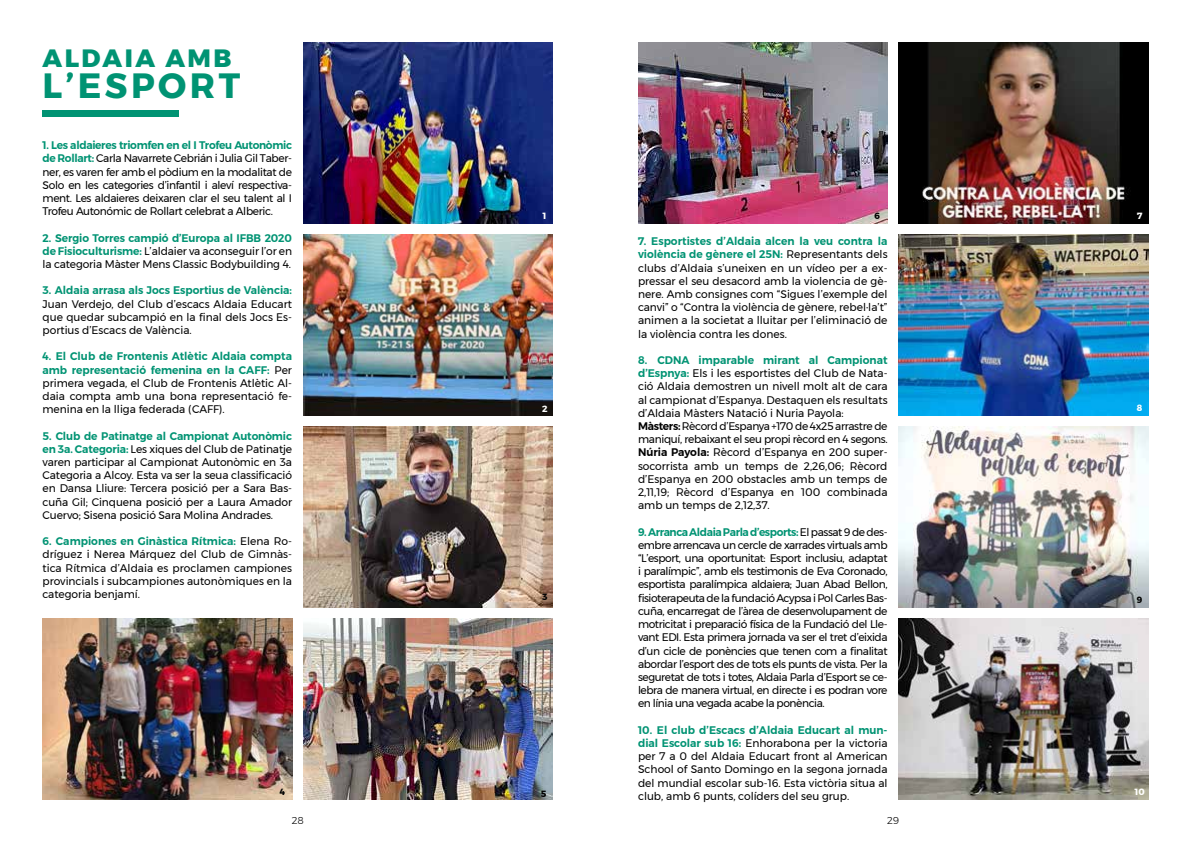
<style>
.page{position:relative;width:1191px;height:842px;background:#fff}
.page>*{position:absolute;margin:0;border:0;box-sizing:border-box;transform-origin:0 0}
.t1{font:700 35px "Montserrat";letter-spacing:.1em;color:#009373}
.t2{font:800 25px "Montserrat";letter-spacing:.1em;color:#009373}
.t3{font:11px/13.2px "Montserrat";color:#000;text-align:justify}
.t4{font:600 11px "Montserrat";color:#009373}
.t5{font:300 10px "Montserrat";color:#000}
.t6{font:700 9px "Montserrat";color:#fff}
.t7{font:700 9px "Montserrat";color:#000}
.s1{font-weight:600;color:#009373}
.s2{font-weight:600}
</style>
<div class="page">
<div style="left:43px;top:110px;width:136px;height:7px;background:#009373"></div>
<img style="left:43px;top:619px;width:249px;height:180px">
<img style="left:303px;top:43px;width:250px;height:180px">
<img style="left:303px;top:235px;width:250px;height:180px">
<img style="left:303px;top:427px;width:250px;height:180px">
<img style="left:638px;top:43px;width:249px;height:180px">
<img style="left:899px;top:43px;width:249px;height:180px">
<img style="left:899px;top:235px;width:249px;height:180px">
<img style="left:899px;top:427px;width:249px;height:180px">
<img style="left:899px;top:619px;width:249px;height:180px">
<img style="left:303px;top:619px;width:250px;height:180px">
<h2 class="t2" style="left:43px;top:38px;width:190px">ALDAIA AMB</h2>
<h1 class="t1" style="left:43px;top:57px;width:199px">L’ESPORT</h1>
<p class="t3" style="left:43px;top:139px;width:251px"><span class="s1">1. Les aldaieres triomfen en el I Trofeu Autonòmic de Rollart:</span> Carla Navarrete Cebrián i Julia Gil Taber&shy;ner, es varen fer amb el pòdium en la modalitat de Solo en les categories d’infantil i aleví respectiva&shy;ment. Les aldaieres deixaren clar el seu talent al I Trofeu Autonómic de Rollart celebrat a Alberic.</p>
<p class="t3" style="left:43px;top:231px;width:251px"><span class="s1">2. Sergio Torres campió d’Europa al IFBB 2020 de Fisioculturisme:</span> L’aldaier va aconseguir l’or en la categoria Màster Mens Classic Bodybuilding 4.</p>
<p class="t4" style="left:43px;top:282px;width:251px">3. Aldaia arrasa als Jocs Esportius de València:</p>
<p class="t3" style="left:43px;top:297px;width:251px">Juan Verdejo, del Club d’escacs Aldaia Educart que quedar subcampió en la final dels Jocs Es&shy;portius d’Escacs de València.</p>
<p class="t3" style="left:43px;top:350px;width:251px"><span class="s1">4. El Club de Frontenis Atlètic Aldaia compta amb representació femenina en la CAFF:</span> Per primera vegada, el Club de Frontenis Atlètic Al&shy;daia compta amb una bona representació fe&shy;menina en la lliga federada (CAFF).</p>
<p class="t3" style="left:43px;top:429px;width:251px"><span class="s1">5. Club de Patinatge al Campionat Autonòmic en 3a. Categoria:</span> Les xiques del Club de Patinatje varen participar al Campionat Autonòmic en 3a Categoria a Alcoy. Esta va ser la seua classificació en Dansa Lliure: Tercera posició per a Sara Bas&shy;cuña Gil; Cinquena posició per a Laura Amador Cuervo; Sisena posició Sara Molina Andrades.</p>
<p class="t3" style="left:43px;top:535px;width:251px"><span class="s1">6. Campiones en Ginàstica Rítmica:</span> Elena Ro&shy;dríguez i Nerea Márquez del Club de Gimnàs&shy;tica Rítmica d’Aldaia es proclamen campiones provincials i subcampiones autonòmiques en la categoria benjamí.</p>
<p class="t7" style="left:280px;top:785px;width:7px">4</p>
<p class="t6" style="left:543px;top:208px;width:5px">1</p>
<p class="t7" style="left:874px;top:209px;width:7px">6</p>
<p class="t6" style="left:1137px;top:209px;width:7px">7</p>
<p class="t3" style="left:638px;top:235px;width:251px"><span class="s1">7. Esportistes d’Aldaia alcen la veu contra la violència de gènere el 25N:</span> Representants dels clubs d’Aldaia s’uneixen en un vídeo per a ex&shy;pressar el seu desacord amb la violencia de gè&shy;nere. Amb consignes com “Sigues l’exemple del canvi” o “Contra la violència de gènere, rebel·la’t” animen a la societat a lluitar per l’eliminació de la violència contra les dones.</p>
<p class="t3" style="left:638px;top:353px;width:251px;text-align:left"><span class="s1">8. CDNA imparable mirant al Campionat d’Espnya:</span> Els i les esportistes del Club de Nata&shy;ció Aldaia demostren un nivell molt alt de cara al campionat d’Espanya. Destaquen els resultats d’Aldaia Màsters Natació i Nuria Payola:<br><span class="s2">Màsters:</span> Rècord d’Espanya +170 de 4x25 arrastre de maniquí, rebaixant el seu propi rècord en 4 segons.<br><span class="s2">Núria Payola:</span> Rècord d’Espanya en 200 super&shy;socorrista amb un temps de 2,26,06; Rècord d’Espanya en 200 obstacles amb un temps de 2,11,19; Rècord d’Espanya en 100 combinada amb un temps de 2,12,37.</p>
<p class="t3" style="left:638px;top:525px;width:251px"><span class="s1">9. Arranca Aldaia Parla d’esports:</span> El passat 9 de des&shy;embre arrencava un cercle de xarrades virtuals amb “L’esport, una oportunitat: Esport inclusiu, adaptat i paralímpic”, amb els testimonis de Eva Coronado, esportista paralímpica aldaiera; Juan Abad Bellon, fisioterapeuta de la fundació Acypsa i Pol Carles Bas&shy;cuña, encarregat de l’àrea de desenvolupament de motricitat i preparació física de la Fundació del Lle&shy;vant EDI. Esta primera jornada va ser el tret d’eixida d’un cicle de ponències que tenen com a finalitat abordar l’esport des de tots els punts de vista. Per la seguretat de tots i totes, Aldaia Parla d’Esport se ce&shy;lebra de manera virtual, en directe i es podran vore en línia una vegada acabe la ponència.</p>
<p class="t3" style="left:638px;top:723px;width:251px"><span class="s1">10. El club d’Escacs d’Aldaia Educart al mun&shy;dial Escolar sub 16:</span> Enhorabona per la victoria per 7 a 0 del Aldaia Educart front al American School of Santo Domingo en la segona jornada del mundial escolar sub-16. Esta victòria situa al club, amb 6 punts, colíders del seu grup.</p>
<p class="t6" style="left:1137px;top:401px;width:7px">8</p>
<p class="t6" style="left:542px;top:401px;width:7px">2</p>
<p class="t7" style="left:542px;top:590px;width:7px">3</p>
<p class="t7" style="left:1137px;top:593px;width:7px">9</p>
<p class="t7" style="left:541px;top:786px;width:7px">5</p>
<p class="t6" style="left:1134px;top:785px;width:11px">10</p>
<p class="t5" style="left:292px;top:813px;width:14px">28</p>
<p class="t5" style="left:887px;top:813px;width:14px">29</p>
</div>
